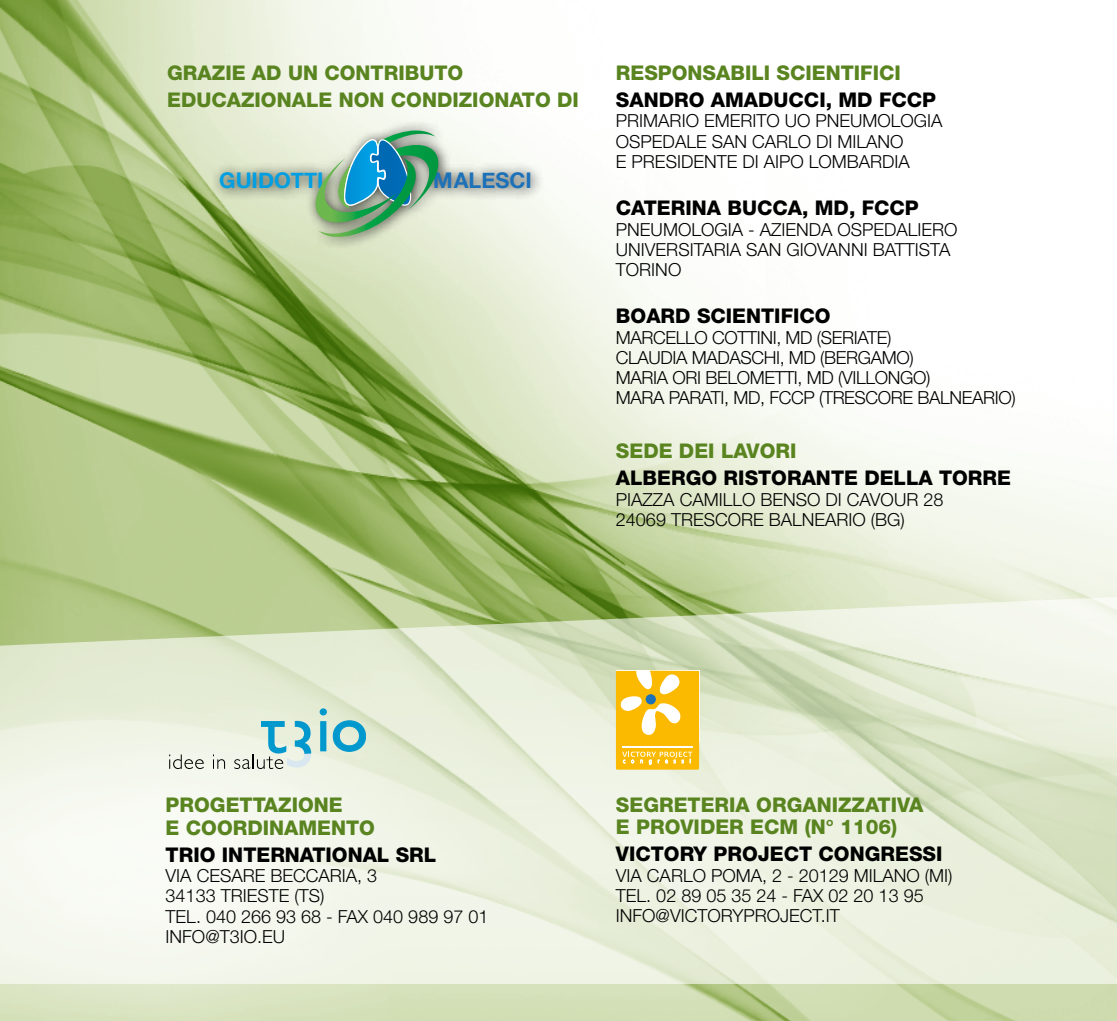
<style>
.page{position:relative;width:1117px;height:1021px;background:#fff}
.page>*{position:absolute;margin:0;border:0;box-sizing:border-box;transform-origin:0 0}
.t1{font:700 21.6px "Helvetica Neue";color:#009fe3}
.t2{font:700 21.6px "Helvetica Neue";color:#1d71b8}
.t3{font:800 20.25px/22.5px "Helvetica Neue LT Std";color:#598420}
.t4{font:800 20.25px "Helvetica Neue LT Std";color:#000}
.t5{font:300 18px/20.2px "Helvetica Neue LT Std";color:#000}
.t6{font:300 18px/20.2px "Helvetica Neue LT Std";letter-spacing:-.02em;color:#000}
</style>
<div class="page">
<img style="left:0;top:0;width:1116px;height:1020px">
<svg style="left:0;top:595px;width:1116px;height:388px;background:#e5ecd6"></svg>
<svg style="left:319px;top:708px;width:8px;height:43px"></svg>
<svg style="left:333px;top:720px;width:32px;height:31px"></svg>
<svg style="left:169px;top:754px;width:35px;height:15px"></svg>
<svg style="left:213px;top:754px;width:12px;height:14px"></svg>
<svg style="left:234px;top:721px;width:77px;height:48px;background:#b8d7d5"></svg>
<svg style="left:615px;top:670px;width:84px;height:99px"></svg>
<hr style="left:622px;top:746px;width:70px;height:1px;background:#fff">
<div style="left:209px;top:120px;width:334px;height:130px;background:#000;opacity:.75"></div>
<svg style="left:309px;top:130px;width:135px;height:108px;background:#86b9a9"></svg>
<p class="t3" style="left:167px;top:59px;width:413px;line-height:27px">GRAZIE AD UN CONTRIBUTO<br>EDUCAZIONALE NON CONDIZIONATO DI</p>
<p class="t1" style="left:219px;top:163px;width:106px">GUIDOTTI</p>
<p class="t2" style="left:433px;top:163px;width:100px">MALESCI</p>
<p class="t3" style="left:615px;top:62px;width:286px">RESPONSABILI SCIENTIFICI</p>
<p class="t4" style="left:615px;top:88px;width:321px">SANDRO AMADUCCI, MD FCCP</p>
<p class="t5" style="left:615px;top:110px;width:328px">PRIMARIO EMERITO UO PNEUMOLOGIA<br>OSPEDALE SAN CARLO DI MILANO<br>E PRESIDENTE DI AIPO LOMBARDIA</p>
<p class="t4" style="left:615px;top:196px;width:304px">CATERINA BUCCA, MD, FCCP</p>
<p class="t5" style="left:615px;top:218px;width:343px">PNEUMOLOGIA - AZIENDA OSPEDALIERO<br>UNIVERSITARIA SAN GIOVANNI BATTISTA<br>TORINO</p>
<p class="t4" style="left:615px;top:304px;width:216px">BOARD SCIENTIFICO</p>
<p class="t6" style="left:615px;top:326px;width:401px">MARCELLO COTTINI, MD (SERIATE)<br>CLAUDIA MADASCHI, MD (BERGAMO)<br>MARIA ORI BELOMETTI, MD (VILLONGO)<br>MARA PARATI, MD, FCCP (TRESCORE BALNEARIO)</p>
<p class="t3" style="left:615px;top:440px;width:182px">SEDE DEI LAVORI</p>
<p class="t4" style="left:615px;top:466px;width:396px">ALBERGO RISTORANTE DELLA TORRE</p>
<p class="t5" style="left:615px;top:488px;width:329px">PIAZZA CAMILLO BENSO DI CAVOUR 28<br>24069 TRESCORE BALNEARIO (BG)</p>
<p class="t3" style="left:166px;top:794px;width:211px">PROGETTAZIONE<br>E COORDINAMENTO</p>
<p class="t4" style="left:166px;top:842px;width:272px">TRIO INTERNATIONAL SRL</p>
<p class="t5" style="left:166px;top:865px;width:324px">VIA CESARE BECCARIA, 3<br>34133 TRIESTE (TS)<br>TEL. 040 266 93 68 - FAX 040 989 97 01<br>INFO@T3IO.EU</p>
<p class="t3" style="left:615px;top:793px;width:309px">SEGRETERIA ORGANIZZATIVA<br>E PROVIDER ECM (N° 1106)</p>
<p class="t4" style="left:615px;top:842px;width:328px">VICTORY PROJECT CONGRESSI</p>
<p class="t5" style="left:615px;top:864px;width:338px">VIA CARLO POMA, 2 - 20129 MILANO (MI)<br>TEL. 02 89 05 35 24 - FAX 02 20 13 95<br>INFO@VICTORYPROJECT.IT</p>
</div>
